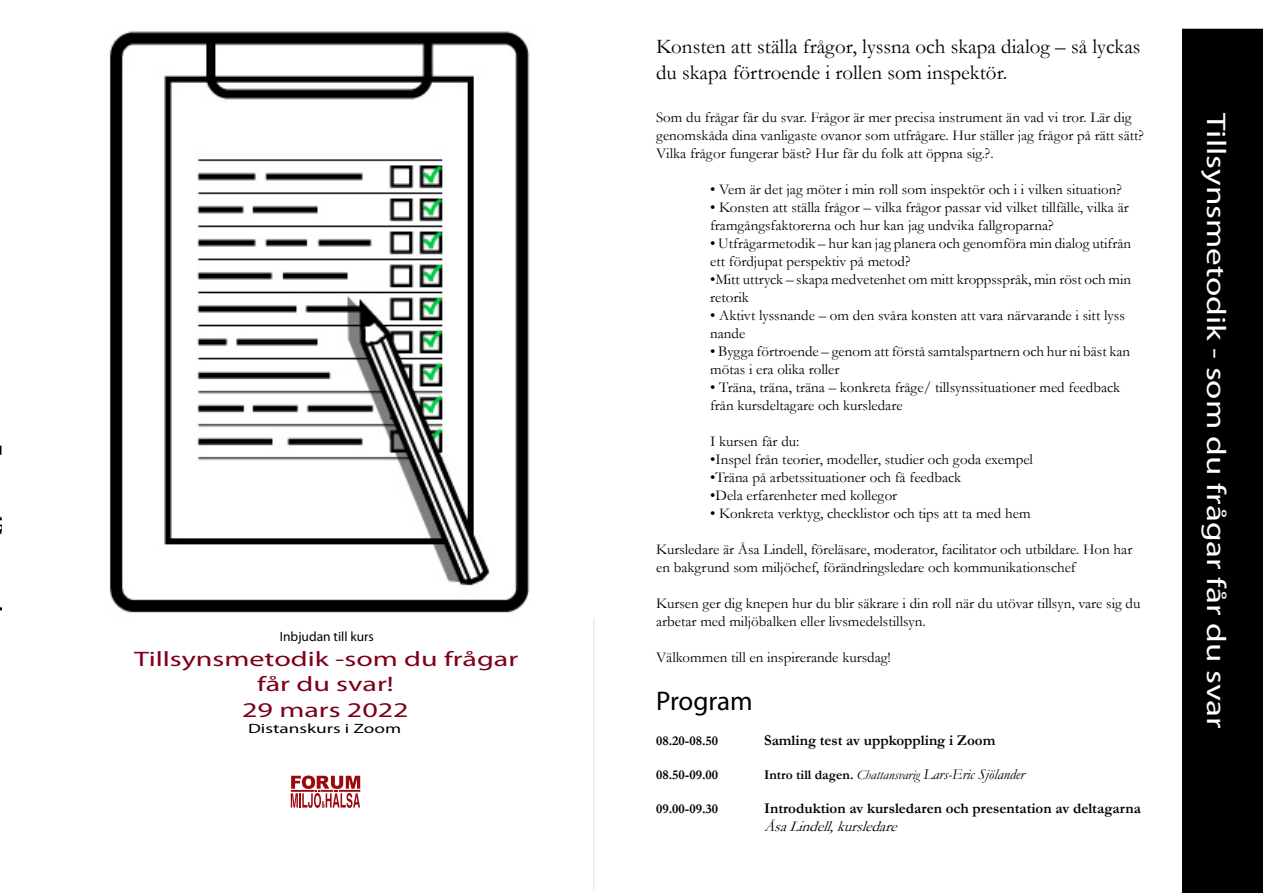
<style>
.page{position:relative;width:1263px;height:893px;background:#fff}
.page>*{position:absolute;margin:0;border:0;box-sizing:border-box;transform-origin:0 0}
.t1{font:27px "Myriad Pro";color:#fff;scale:1.3 1}
.t2{font:27px "Myriad Pro";letter-spacing:-.005em;color:#000}
.t3{font:21px/25.2px "Garamond";color:#000}
.t4{font:21px/25.2px "Myriad Pro";color:#7d001a;text-align:center;scale:1.43 1}
.t5{font:15px/18px "Garamond";color:#000}
.t6{font:700 15px "Garamond";color:#000}
.t7{font:italic 15px "Garamond";color:#000}
.t8{font:italic 15px "Garamond";color:#000}
.t9{font:700 13.5px "Garamond";color:#000}
.t10{font:13.5px "Myriad Pro";color:#000}
.t11{font:13.5px "Myriad Pro";color:#000;scale:1.43 1}
.s1{font-weight:700;font-style:normal;font-size:13.5px}
.s2{font-size:13.5px}
</style>
<div class="page">
<svg style="left:291px;top:775px;width:69px;height:33px"></svg>
<hr style="left:594px;top:0;width:1px;height:891px;background:#e1e1e1">
<div style="left:1182px;top:29px;width:81px;height:864px;background:#000"></div>
<img style="left:0;top:445px;width:2px;height:166px">
<img style="left:109px;top:0;width:486px;height:619px">
<p class="t10" style="left:280px;top:628px;width:96px">Inbjudan till kurs</p>
<h2 class="t4" style="left:134px;top:646px;width:270px">Tillsynsmetodik -som du frågar får du svar!<br>29 mars 2022</h2>
<p class="t11" style="left:248px;top:720px;width:109px">Distanskurs i Zoom</p>
<h2 class="t3" style="left:656px;top:34px;width:486px">Konsten att ställa frågor, lyssna och skapa dialog – så lyckas du skapa förtroende i rollen som inspektör.</h2>
<p class="t5" style="left:656px;top:108px;width:489px">Som du frågar får du svar. Frågor är mer precisa instrument än vad vi tror. Lär dig genomskåda dina vanligaste ovanor som utfrågare. Hur ställer jag frågor på rätt sätt?<br>Vilka frågor fungerar bäst? Hur får du folk att öppna sig.?.</p>
<p class="t5" style="left:710px;top:180px;width:413px">• Vem är det jag möter i min roll som inspektör och i i vilken situation?</p>
<p class="t5" style="left:710px;top:198px;width:420px">• Konsten att ställa frågor – vilka frågor passar vid vilket tillfälle, vilka är framgångsfaktorerna och hur kan jag undvika fallgroparna?</p>
<p class="t5" style="left:710px;top:234px;width:422px">• Utfrågarmetodik – hur kan jag planera och genomföra min dialog utifrån ett fördjupat perspektiv på metod?</p>
<p class="t5" style="left:710px;top:270px;width:422px">•Mitt uttryck – skapa medvetenhet om mitt kroppsspråk, min röst och min retorik</p>
<p class="t5" style="left:710px;top:306px;width:416px">• Aktivt lyssnande – om den svåra konsten att vara närvarande i sitt lyss nande</p>
<p class="t5" style="left:710px;top:342px;width:422px">• Bygga förtroende – genom att förstå samtalspartnern och hur ni bäst kan mötas i era olika roller</p>
<p class="t5" style="left:710px;top:378px;width:411px">• Träna, träna, träna – konkreta fråge/ tillsynssituationer med feedback från kursdeltagare och kursledare</p>
<p class="t5" style="left:710px;top:432px;width:91px">I kursen får du:</p>
<p class="t5" style="left:710px;top:450px;width:324px">•Inspel från teorier, modeller, studier och goda exempel</p>
<p class="t5" style="left:710px;top:468px;width:253px">•Träna på arbetssituationer och få feedback</p>
<p class="t5" style="left:710px;top:486px;width:189px">•Dela erfarenheter med kollegor</p>
<p class="t5" style="left:710px;top:504px;width:322px">• Konkreta verktyg, checklistor och tips att ta med hem</p>
<p class="t5" style="left:656px;top:540px;width:478px">Kursledare är Åsa Lindell, föreläsare, moderator, facilitator och utbildare. Hon har en bakgrund som miljöchef, förändringsledare och kommunikationschef</p>
<p class="t5" style="left:656px;top:594px;width:486px">Kursen ger dig knepen hur du blir säkrare i din roll när du utövar tillsyn, vare sig du arbetar med miljöbalken eller livsmedelstillsyn.</p>
<p class="t5" style="left:656px;top:648px;width:236px">Välkommen till en inspirerande kursdag!</p>
<h1 class="t2" style="left:656px;top:685px;width:98px">Program</h1>
<p class="t9" style="left:656px;top:731px;width:64px">08.20-08.50</p>
<p class="t6" style="left:764px;top:730px;width:233px">Samling test av uppkoppling i Zoom</p>
<p class="t9" style="left:656px;top:765px;width:64px">08.50-09.00</p>
<p class="t7" style="left:764px;top:764px;width:262px"><span class="s1">Intro till dagen.</span> <span class="s2">Chattansvarig</span> Lars-Eric Sjölander</p>
<p class="t9" style="left:656px;top:800px;width:64px">09.00-09.30</p>
<p class="t6" style="left:764px;top:798px;width:378px">Introduktion av kursledaren och presentation av deltagarna</p>
<p class="t8" style="left:764px;top:816px;width:141px">ÅsaLindell,kursledare</p>
<h1 class="t1" style="left:1233px;top:113px;width:475px;rotate:90deg">Tillsynsmetodik - som du frågar får du svar</h1>
</div>
